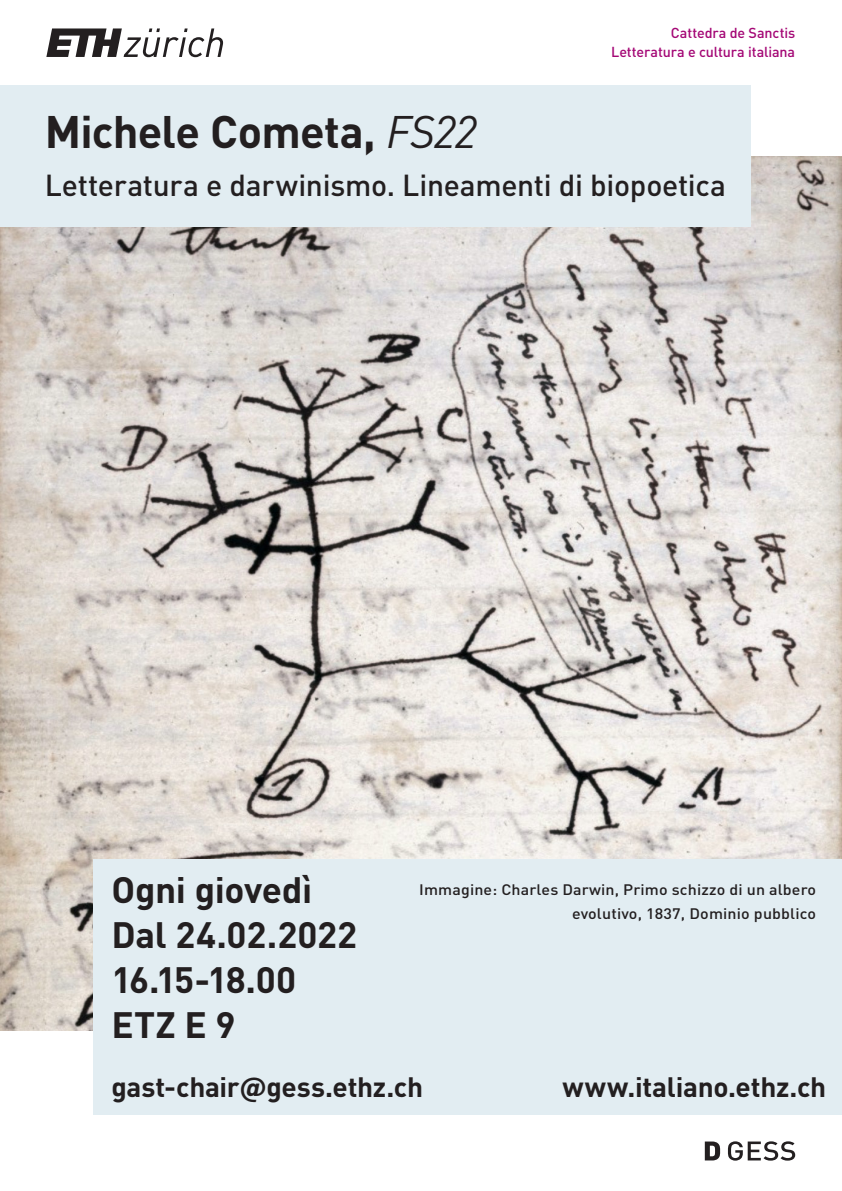
<style>
.page{position:relative;width:842px;height:1191px;background:#fff}
.page>*{position:absolute;margin:0;border:0;box-sizing:border-box;transform-origin:0 0}
.Titel_A3__DIN_Next_R{font:700 45px "DIN Pro";letter-spacing:-.015em;color:#231f20}
.Untertitel_A3__DIN_N{font:700 36.3px "DIN Pro";letter-spacing:-.01em;color:#231f20}
.Titel_A3__DIN_Next_R-2{font:500 30px "DIN Pro";letter-spacing:-.01em;color:#231f20}
.Untertitel_A3__DIN_N-2{font:700 27.7px "DIN Pro";letter-spacing:-.01em;color:#231f20}
._21-text-A3{font:500 15px/24px "DIN Pro";letter-spacing:.01em;color:#231f20;text-align:right;scale:1.06 1}
.Organisationseinheit{font:500 14.3px "DIN Pro";letter-spacing:-.01em;color:#a40775}
.s1{font-weight:400;font-style:italic}
</style>
<div class="page">
<img style="left:0;top:157px;width:842px;height:873px">
<svg style="left:705px;top:1141px;width:15px;height:19px"></svg>
<svg style="left:728px;top:1141px;width:67px;height:19px"></svg>
<div style="left:94px;top:859px;width:748px;height:255px;background:#e2edf2"></div>
<div style="left:0;top:85px;width:750px;height:142px;background:#e2edf2"></div>
<svg style="left:46px;top:28px;width:177px;height:30px"></svg>
<p class="Organisationseinheit" style="left:671px;top:21px;width:126px">Cattedra de Sanctis</p>
<p class="Organisationseinheit" style="left:611px;top:40px;width:185px">Letteratura e cultura italiana</p>
<p class="Titel_A3__DIN_Next_R" style="left:45px;top:94px;width:434px">Michele Cometa, <span class="s1">FS22</span></p>
<p class="Titel_A3__DIN_Next_R-2" style="left:45px;top:161px;width:683px">Letteratura e darwinismo. Lineamenti di biopoetica</p>
<p class="Untertitel_A3__DIN_N" style="left:111px;top:859px;width:203px">Ogni giovedì</p>
<p class="Untertitel_A3__DIN_N" style="left:111px;top:904px;width:247px">Dal 24.02.2022</p>
<p class="Untertitel_A3__DIN_N" style="left:111px;top:949px;width:186px">16.15-18.00</p>
<p class="Untertitel_A3__DIN_N" style="left:111px;top:994px;width:126px">ETZ E 9</p>
<p class="Untertitel_A3__DIN_N-2" style="left:111px;top:1064px;width:313px">gast-chair@gess.ethz.ch</p>
<p class="Untertitel_A3__DIN_N-2" style="left:563px;top:1064px;width:265px">www.italiano.ethz.ch</p>
<p class="_21-text-A3" style="left:419px;top:875px;width:376px">Immagine: Charles Darwin, Primo schizzo di un albero evolutivo, 1837, Dominio pubblico</p>
</div>
